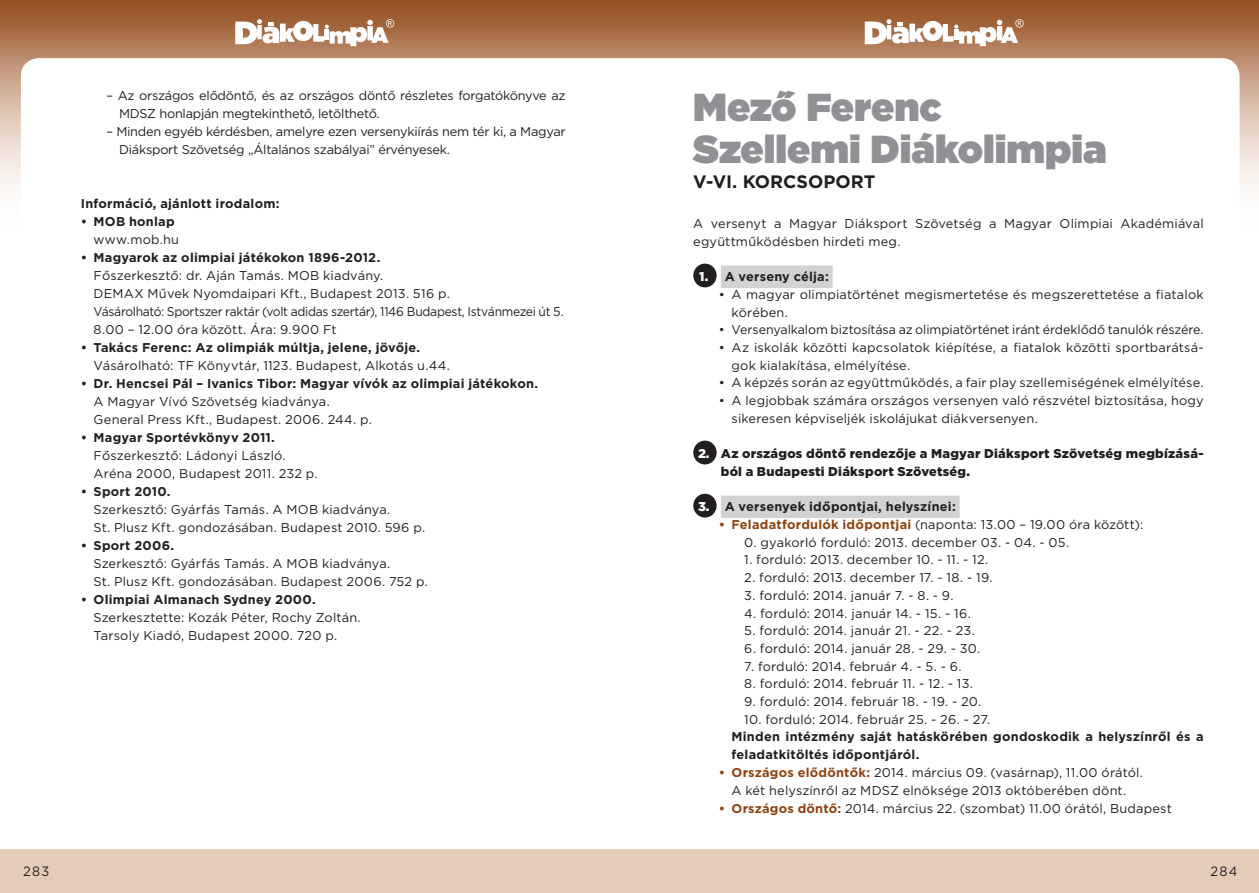
<style>
.page{position:relative;width:1259px;height:893px;background:#fff}
.page>*{position:absolute;margin:0;border:0;box-sizing:border-box;transform-origin:0 0}
.t1{font:900 39px/42.3px "Gotham";color:#8f9194}
.t2{font:700 18px "Gotham";color:#231f20}
.t3{font:13.5px "Gotham";letter-spacing:.1em;color:#231f20;scale:.95 1}
.t4{font:12.75px/18px "Gotham";letter-spacing:.01em;color:#231f20}
.t5{font:12.75px/18px "Gotham";letter-spacing:-.01em;color:#231f20}
.t6{font:700 12.75px/17.7px "Gotham";letter-spacing:.02em;color:#231f20}
.t7{font:12.75px/18px "Gotham";letter-spacing:-.02em;color:#231f20}
.t8{font:900 12.75px/17.7px "Gotham";letter-spacing:.02em;color:#231f20}
.s1{font-weight:400}
.s2{font-weight:700}
.s3{font-weight:900;color:#fff}
.s4{color:#fff}
.s5{font-weight:700;color:#8e430f}
</style>
<div class="page">
<svg style="left:0;top:0;width:1259px;height:191px"></svg>
<div style="left:0;top:849px;width:1259px;height:44px;background:#e5ccba"></div>
<svg style="left:235px;top:19px;width:159px;height:27px"></svg>
<svg style="left:864px;top:19px;width:159px;height:27px"></svg>
<div style="left:721px;top:265px;width:111px;height:23px;background:#d1d2d4"></div>
<div style="left:721px;top:496px;width:238px;height:22px;background:#d1d2d4"></div>
<div style="left:693px;top:264px;width:23px;height:23px;background:#231f20;border-radius:50%"></div>
<div style="left:693px;top:441px;width:23px;height:23px;background:#231f20;border-radius:50%"></div>
<div style="left:693px;top:494px;width:23px;height:24px;background:#231f20;border-radius:50%"></div>
<p class="t7" style="left:119px;top:86px;width:448px;text-indent:-13px">– Az országos elődöntő, és az országos döntő részletes forgatókönyve az<br>MDSZ honlapján megtekinthető, letölthető.</p>
<p class="t7" style="left:119px;top:122px;width:448px;text-indent:-13px">– Minden egyéb kérdésben, amelyre ezen versenykiírás nem tér ki, a Magyar<br>Diáksport Szövetség „Általános szabályai” érvényesek.</p>
<p class="t6" style="left:81px;top:194px;width:200px">Információ, ajánlott irodalom:</p>
<p class="t6" style="left:94px;top:212px;width:87px;text-indent:-13px">• MOB honlap <span class="s1">www.mob.hu</span></p>
<p class="t5" style="left:94px;top:248px;width:471px;text-indent:-13px"><span class="s2">• Magyarok az olimpiai játékokon 1896-2012.<br></span>Főszerkesztő: dr. Aján Tamás. MOB kiadvány.<br>DEMAX Művek Nyomdaipari Kft., Budapest 2013. 516 p.<br>Vásárolható: Sportszer raktár (volt adidas szertár), 1146 Budapest, Istvánmezei út 5.<br>8.00 – 12.00 óra között. Ára: 9.900 Ft</p>
<p class="t4" style="left:94px;top:338px;width:358px;text-indent:-13px"><span class="s2">• Takács Ferenc: Az olimpiák múltja, jelene, jövője.<br></span>Vásárolható: TF Könyvtár, 1123. Budapest, Alkotás u.44.</p>
<p class="t4" style="left:94px;top:374px;width:446px;text-indent:-13px"><span class="s2">• Dr. Hencsei Pál – Ivanics Tibor: Magyar vívók az olimpiai játékokon.<br></span>A Magyar Vívó Szövetség kiadványa.<br>General Press Kft., Budapest. 2006. 244. p.</p>
<p class="t4" style="left:94px;top:428px;width:226px;text-indent:-13px"><span class="s2">• Magyar Sportévkönyv 2011.<br></span>Főszerkesztő: Ládonyi László.<br>Aréna 2000, Budapest 2011. 232 p.</p>
<p class="t4" style="left:94px;top:482px;width:333px;text-indent:-13px"><span class="s2">• Sport 2010.<br></span>Szerkesztő: Gyárfás Tamás. A MOB kiadványa.<br>St. Plusz Kft. gondozásában. Budapest 2010. 596 p.</p>
<p class="t4" style="left:94px;top:536px;width:336px;text-indent:-13px"><span class="s2">• Sport 2006.<br></span>Szerkesztő: Gyárfás Tamás. A MOB kiadványa.<br>St. Plusz Kft. gondozásában. Budapest 2006. 752 p.</p>
<p class="t4" style="left:94px;top:590px;width:269px;text-indent:-13px"><span class="s2">• Olimpiai Almanach Sydney 2000.<br></span>Szerkesztette: Kozák Péter, Rochy Zoltán.<br>Tarsoly Kiadó, Budapest 2000. 720 p.</p>
<p class="t1" style="left:693px;top:85px;width:415px">Mező Ferenc<br>Szellemi Diákolimpia</p>
<p class="t2" style="left:693px;top:170px;width:184px">V-VI. KORCSOPORT</p>
<p class="t4" style="left:693px;top:214px;width:512px">A versenyt a Magyar Diáksport Szövetség a Magyar Olimpiai Akadémiával együttműködésben hirdeti meg.</p>
<p class="t6" style="left:699px;top:268px;width:131px"><span class="s3">1.</span> A verseny célja:</p>
<p class="t4" style="left:731px;top:285px;width:473px;text-indent:-13px">• A magyar olimpiatörténet megismertetése és megszerettetése a fiatalok körében.</p>
<p class="t5" style="left:719px;top:321px;width:486px">• Versenyalkalom biztosítása az olimpiatörténet iránt érdeklődő tanulók részére.</p>
<p class="t4" style="left:731px;top:338px;width:473px;text-indent:-13px">• Az iskolák közötti kapcsolatok kiépítése, a fiatalok közötti sportbarátsá&shy;gok kialakítása, elmélyítése.</p>
<p class="t4" style="left:719px;top:374px;width:486px">• A képzés során az együttműködés, a fair play szellemiségének elmélyítése.</p>
<p class="t4" style="left:731px;top:391px;width:473px;text-indent:-13px">• A legjobbak számára országos versenyen való részvétel biztosítása, hogy sikeresen képviseljék iskolájukat diákversenyen.</p>
<p class="t8" style="left:721px;top:445px;width:484px;text-indent:-23px"><span class="s4">2.</span> Az országos döntő rendezője a Magyar Diáksport Szövetség megbízásá&shy;ból a Budapesti Diáksport Szövetség.</p>
<p class="t6" style="left:698px;top:498px;width:259px"><span class="s3">3.</span> A versenyek időpontjai, helyszínei:</p>
<p class="t4" style="left:719px;top:515px;width:426px"><span class="s5">• Feladatfordulók időpontjai</span> (naponta: 13.00 – 19.00 óra között):</p>
<p class="t4" style="left:744px;top:533px;width:326px">0. gyakorló forduló: 2013. december 03. - 04. - 05.</p>
<p class="t4" style="left:744px;top:551px;width:245px">1. forduló: 2013. december 10. - 11. - 12.</p>
<p class="t4" style="left:744px;top:568px;width:250px">2. forduló: 2013. december 17. - 18. - 19.</p>
<p class="t4" style="left:744px;top:586px;width:211px">3. forduló: 2014. január 7. - 8. - 9.</p>
<p class="t4" style="left:744px;top:604px;width:228px">4. forduló: 2014. január 14. - 15. - 16.</p>
<p class="t4" style="left:744px;top:621px;width:232px">5. forduló: 2014. január 21. - 22. - 23.</p>
<p class="t4" style="left:744px;top:639px;width:237px">6. forduló: 2014. január 28. - 29. - 30.</p>
<p class="t4" style="left:744px;top:657px;width:219px">7. forduló: 2014. február 4. - 5. - 6.</p>
<p class="t4" style="left:744px;top:674px;width:230px">8. forduló: 2014. február 11. - 12. - 13.</p>
<p class="t4" style="left:744px;top:692px;width:238px">9. forduló: 2014. február 18. - 19. - 20.</p>
<p class="t6" style="left:731px;top:710px;width:473px;text-indent:13px"><span class="s1">10. forduló: 2014. február 25. - 26. - 27.<br></span>Minden intézmény saját hatáskörében gondoskodik a helyszínről és a feladatkitöltés időpontjáról.</p>
<p class="t4" style="left:719px;top:763px;width:425px;text-align:center"><span class="s5">• Országos elődöntők:</span> 2014. március 09. (vasárnap), 11.00 órától.<br>A két helyszínről az MDSZ elnöksége 2013 októberében dönt.</p>
<p class="t4" style="left:719px;top:799px;width:455px"><span class="s5">• Országos döntő:</span> 2014. március 22. (szombat) 11.00 órától, Budapest</p>
<p class="t3" style="left:23px;top:863px;width:29px">283</p>
<p class="t3" style="left:1210px;top:863px;width:30px">284</p>
</div>
